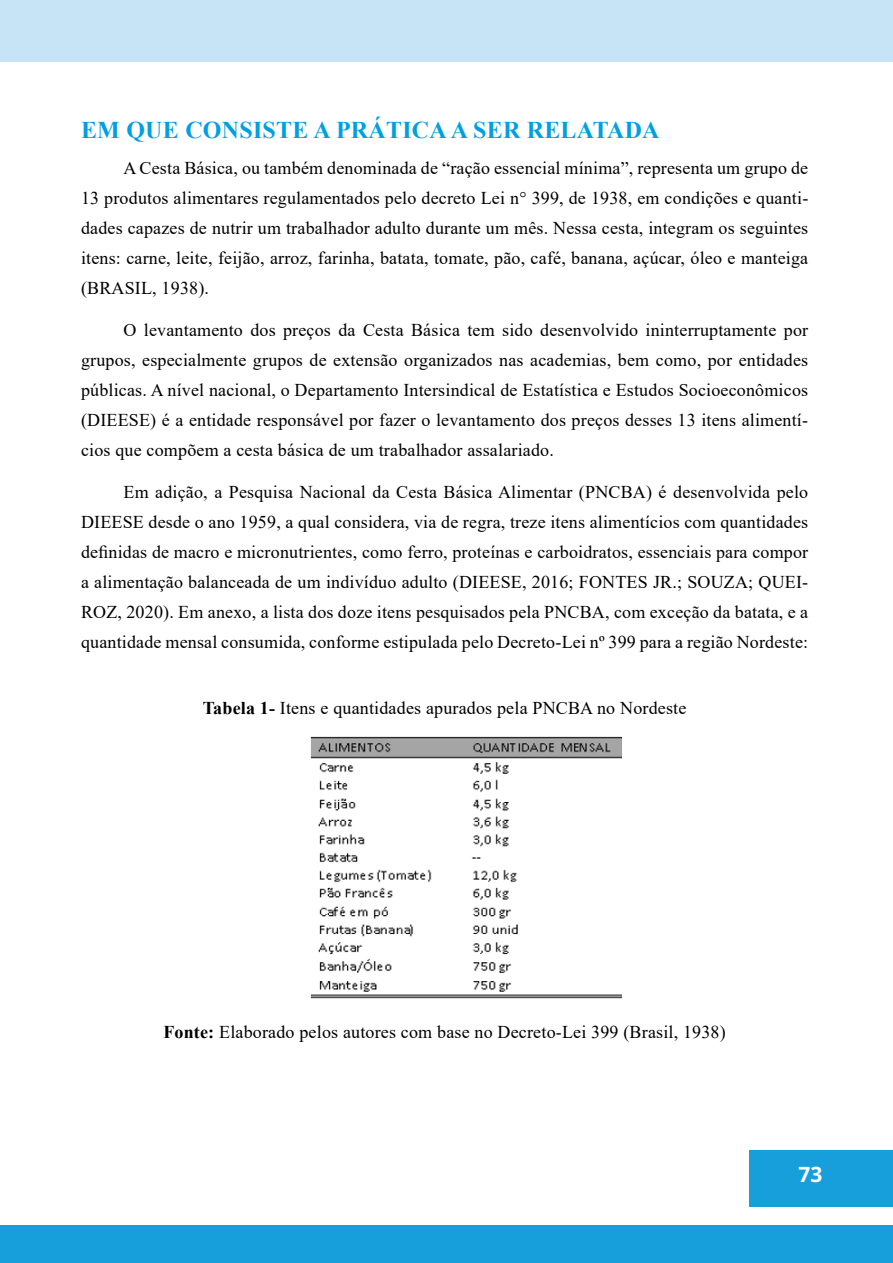
<style>
.page{position:relative;width:893px;height:1263px;background:#fff}
.page>*{position:absolute;margin:0;border:0;box-sizing:border-box;transform-origin:0 0}
.t1{font:700 24px "Times New Roman";letter-spacing:.01em;color:#009fe3}
.t2{font:700 21px "Open Sans";color:#fff}
.t3{font:18px/30px "Times New Roman";letter-spacing:.01em;color:#000;text-align:justify}
.s1{font-weight:700}
</style>
<div class="page">
<div style="left:0;top:0;width:893px;height:62px;background:#c7e4f6"></div>
<div style="left:749px;top:1150px;width:144px;height:57px;background:#169fdb"></div>
<div style="left:0;top:1225px;width:893px;height:38px;background:#169fdb"></div>
<img style="left:310px;top:736px;width:311px;height:263px">
<h1 class="t1" style="left:81px;top:113px;width:580px">EM QUE CONSISTE A PRÁTICA A SER RELATADA</h1>
<p class="t3" style="left:81px;top:152px;width:729px;text-indent:43px">A Cesta Básica, ou também denominada de “ração essencial mínima”, representa um grupo de 13 produtos alimentares regulamentados pelo decreto Lei n° 399, de 1938, em condições e quanti&shy;dades capazes de nutrir um trabalhador adulto durante um mês. Nessa cesta, integram os seguintes itens: carne, leite, feijão, arroz, farinha, batata, tomate, pão, café, banana, açúcar, óleo e manteiga (BRASIL, 1938).</p>
<p class="t3" style="left:81px;top:314px;width:729px;text-indent:43px">O levantamento dos preços da Cesta Básica tem sido desenvolvido ininterruptamente por grupos, especialmente grupos de extensão organizados nas academias, bem como, por entidades públicas. A nível nacional, o Departamento Intersindical de Estatística e Estudos Socioeconômicos (DIEESE) é a entidade responsável por fazer o levantamento dos preços desses 13 itens alimentí&shy;cios que compõem a cesta básica de um trabalhador assalariado.</p>
<p class="t3" style="left:81px;top:476px;width:729px;text-indent:43px">Em adição, a Pesquisa Nacional da Cesta Básica Alimentar (PNCBA) é desenvolvida pelo DIEESE desde o ano 1959, a qual considera, via de regra, treze itens alimentícios com quantidades definidas de macro e micronutrientes, como ferro, proteínas e carboidratos, essenciais para compor a alimentação balanceada de um indivíduo adulto (DIEESE, 2016; FONTES JR.; SOUZA; QUEI-ROZ, 2020). Em anexo, a lista dos doze itens pesquisados pela PNCBA, com exceção da batata, e a quantidade mensal consumida, conforme estipulada pelo Decreto-Lei nº 399 para a região Nordeste:</p>
<p class="t3" style="left:203px;top:693px;width:485px"><span class="s1">Tabela 1-</span> Itens e quantidades apurados pela PNCBA no Nordeste</p>
<p class="t3" style="left:163px;top:1017px;width:564px"><span class="s1">Fonte:</span> Elaborado pelos autores com base no Decreto-Lei 399 (Brasil, 1938)</p>
<p class="t2" style="left:799px;top:1160px;width:26px">73</p>
</div>
